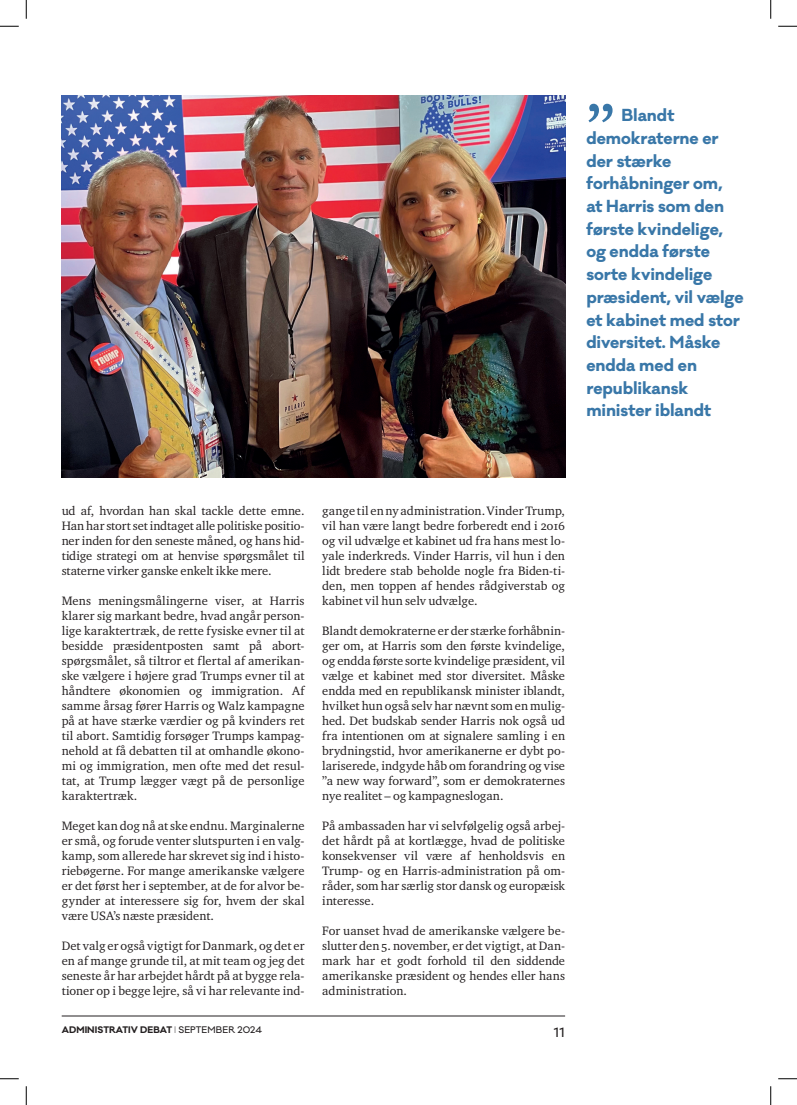
<style>
.page{position:relative;width:797px;height:1105px;background:#fff}
.page>*{position:absolute;margin:0;border:0;box-sizing:border-box;transform-origin:0 0}
.t1{font:700 61.38px "Charter Os FITC";color:#3977a8}
.t2{font:700 16px/22.8px "Galano Classic";letter-spacing:-.005em;color:#3977a8}
.t3{font:12.5px/15px "Charter Os FITC";color:#231f20;text-align:justify}
.t4{font:500 12.5px "Galano Classic";color:#231f20}
.t5{font:700 8.75px "Galano Classic";letter-spacing:.01em;color:#231f20}
.s1{font-weight:300}
.s2{font-weight:500}
</style>
<div class="page">
<hr style="left:62px;top:1016px;width:503px;height:1px;background:#231f20">
<img style="left:62px;top:95px;width:503px;height:382px">
<svg style="left:0;top:25px;width:19px;height:2px"></svg>
<svg style="left:778px;top:25px;width:19px;height:2px"></svg>
<svg style="left:0;top:1078px;width:19px;height:1px"></svg>
<svg style="left:778px;top:1078px;width:19px;height:1px"></svg>
<svg style="left:25px;top:0;width:2px;height:19px"></svg>
<svg style="left:25px;top:1086px;width:2px;height:19px"></svg>
<svg style="left:770px;top:0;width:1px;height:19px"></svg>
<svg style="left:770px;top:1086px;width:1px;height:19px"></svg>
<h1 class="t1" style="left:586px;top:88px;width:31px">”</h1>
<p class="t2" style="left:586px;top:104px;width:159px;text-indent:35px">Blandt demokraterne er der stærke forhåbninger om,<br>at Harris som den første kvindelige, og endda første sorte kvindelige præsident, vil vælge et kabinet med stor diversitet. Måske endda med en republikansk minister iblandt</p>
<p class="t3" style="left:62px;top:503px;width:244px">ud af, hvordan han skal tackle dette emne.<br>Han har stort set indtaget alle politiske positio&shy;ner inden for den seneste måned, og hans hid&shy;tidige strategi om at henvise spørgsmålet til staterne virker ganske enkelt ikke mere.</p>
<p class="t3" style="left:62px;top:593px;width:244px">Mens meningsmålingerne viser, at Harris klarer sig markant bedre, hvad angår person&shy;lige karaktertræk, de rette fysiske evner til at besidde præsidentposten samt på abort&shy;spørgsmålet, så tiltror et flertal af amerikan&shy;ske vælgere i højere grad Trumps evner til at håndtere økonomien og immigration. Af samme årsag fører Harris og Walz kampagne på at have stærke værdier og på kvinders ret til abort. Samtidig forsøger Trumps kampag&shy;nehold at få debatten til at omhandle økono&shy;mi og immigration, men ofte med det resul&shy;tat, at Trump lægger vægt på de personlige karaktertræk.</p>
<p class="t3" style="left:62px;top:818px;width:244px">Meget kan dog nå at ske endnu. Marginalerne er små, og forude venter slutspurten i en valg&shy;kamp, som allerede har skrevet sig ind i histo&shy;riebøgerne. For mange amerikanske vælgere er det først her i september, at de for alvor be&shy;gynder at interessere sig for, hvem der skal være USA’s næste præsident.</p>
<p class="t3" style="left:62px;top:938px;width:244px">Det valg er også vigtigt for Danmark, og det er en af mange grunde til, at mit team og jeg det seneste år har arbejdet hårdt på at bygge rela&shy;tioner op i begge lejre, så vi har relevante ind-</p>
<p class="t3" style="left:322px;top:503px;width:244px">gange til en ny administration. Vinder Trump, vil han være langt bedre forberedt end i 2016 og vil udvælge et kabinet ud fra hans mest lo&shy;yale inderkreds. Vinder Harris, vil hun i den lidt bredere stab beholde nogle fra Biden-ti&shy;den, men toppen af hendes rådgiverstab og kabinet vil hun selv udvælge.</p>
<p class="t3" style="left:322px;top:623px;width:244px">Blandt demokraterne er der stærke forhåbnin&shy;ger om, at Harris som den første kvindelige, og endda første sorte kvindelige præsident, vil vælge et kabinet med stor diversitet. Måske endda med en republikansk minister iblandt, hvilket hun også selv har nævnt som en mulig&shy;hed. Det budskab sender Harris nok også ud fra intentionen om at signalere samling i en brydningstid, hvor amerikanerne er dybt po&shy;lariserede, indgyde håb om forandring og vise ”a new way forward”, som er demokraternes nye realitet – og kampagneslogan.</p>
<p class="t3" style="left:322px;top:818px;width:244px">På ambassaden har vi selvfølgelig også arbej&shy;det hårdt på at kortlægge, hvad de politiske konsekvenser vil være af henholdsvis en Trump- og en Harris-administration på om&shy;råder, som har særlig stor dansk og europæisk interesse.</p>
<p class="t3" style="left:322px;top:923px;width:244px">For uanset hvad de amerikanske vælgere be&shy;slutter den 5. november, er det vigtigt, at Dan&shy;mark har et godt forhold til den siddende amerikanske præsident og hendes eller hans administration.</p>
<p class="t5" style="left:62px;top:1024px;width:202px">ADMINISTRATIV DEBAT <span class="s1">|</span> <span class="s2">SEPTEMBER 2024</span></p>
<p class="t4" style="left:554px;top:1024px;width:12px">11</p>
</div>
